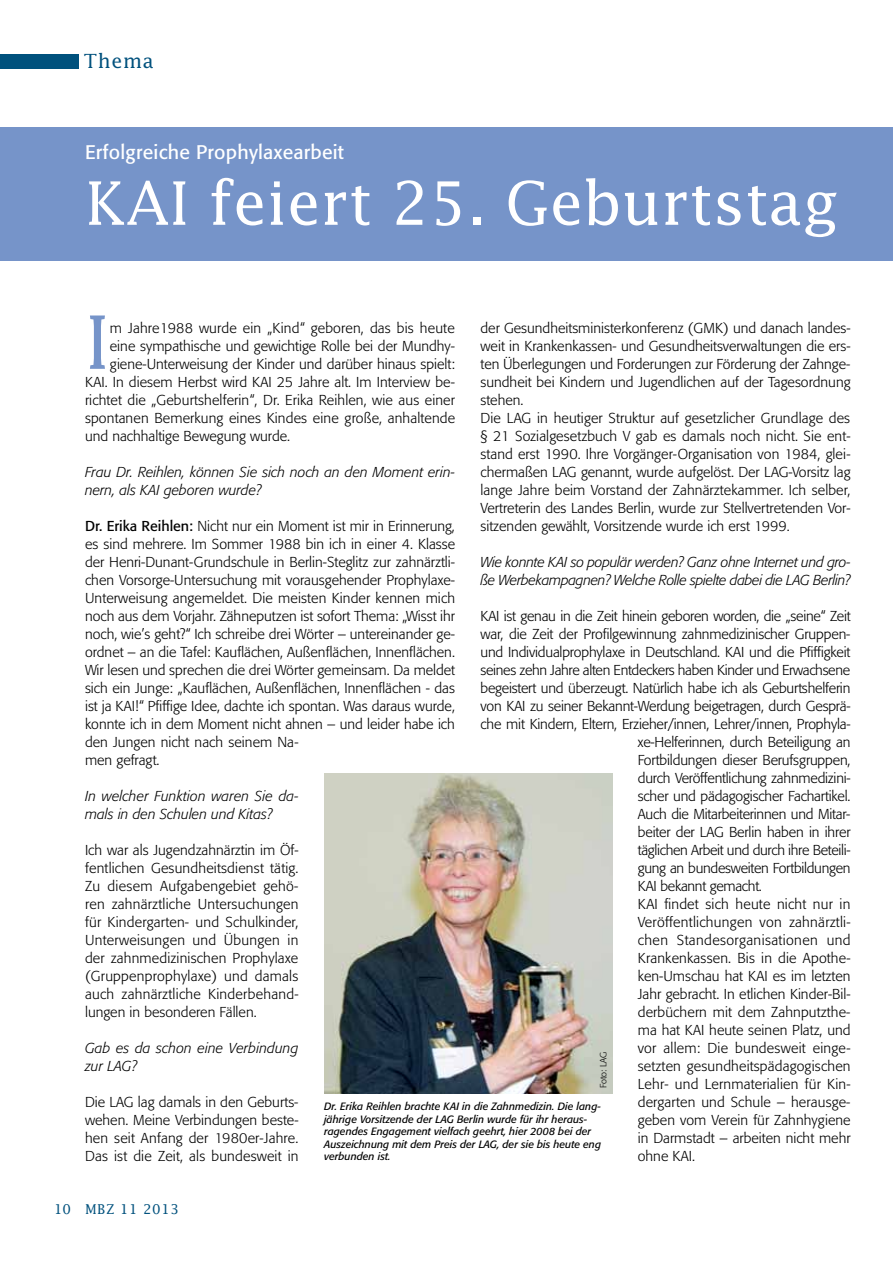
<style>
.page{position:relative;width:893px;height:1263px;background:#fff}
.page>*{position:absolute;margin:0;border:0;box-sizing:border-box;transform-origin:0 0}
.t1{font:73.8px "Lucida";color:#7694c9}
.t2{font:60px "Lucida";color:#fff}
.t3{font:19.5px "Formata";letter-spacing:.01em;color:#fff}
.t4{font:19.5px "Lucida";letter-spacing:.04em;color:#00517d}
.t5{font:300 14.25px/18px "Formata";color:#000}
.t6{font:italic 300 14.25px/18px "Formata";color:#000}
.t7{font:300 14.25px "Formata";letter-spacing:-.02em;color:#000}
.t8{font:italic 300 14.25px/18px "Formata";letter-spacing:-.02em;color:#000}
.t9{font:300 14.25px "Formata";letter-spacing:-.025em;color:#000}
.t10{font:300 14.25px "Formata";letter-spacing:.02em;color:#000}
.t11{font:300 14.25px "Formata";letter-spacing:.025em;color:#000}
.t12{font:13.5px "Lucida";letter-spacing:.04em;color:#00517d}
.t13{font:italic 10.5px/12.6px "Formata";color:#000}
.t14{font:300 9px "Formata";color:#000}
.s1{font-weight:400}
</style>
<div class="page">
<div style="left:0;top:54px;width:79px;height:14px;background:#00517d"></div>
<div style="left:0;top:128px;width:893px;height:133px;background:#7694c9"></div>
<img style="left:324px;top:773px;width:288px;height:320px">
<p class="t4" style="left:84px;top:49px;width:72px">Thema</p>
<p class="t3" style="left:85px;top:140px;width:260px">Erfolgreiche Prophylaxearbeit</p>
<p class="t2" style="left:85px;top:166px;width:755px">KAI feiert 25. Geburtstag</p>
<p class="t1" style="left:85px;top:297px;width:26px">I</p>
<p class="t5" style="left:110px;top:319px;width:346px">m Jahre1988 wurde ein „Kind“ geboren, das bis heute</p>
<p class="t5" style="left:480px;top:319px;width:372px">der Gesundheitsministerkonferenz (GMK) und danach landes&shy;weit in Krankenkassen- und Gesundheitsverwaltungen die ers&shy;ten Überlegungen und Forderungen zur Förderung der Zahnge&shy;sundheit bei Kindern und Jugendlichen auf der Tagesordnung stehen.<br>Die LAG in heutiger Struktur auf gesetzlicher Grundlage des § 21 Sozialgesetzbuch V gab es damals noch nicht. Sie ent&shy;stand erst 1990. Ihre Vorgänger-Organisation von 1984, glei&shy;chermaßen LAG genannt, wurde aufgelöst. Der LAG-Vorsitz lag lange Jahre beim Vorstand der Zahnärztekammer. Ich selber, Vertreterin des Landes Berlin, wurde zur Stellvertretenden Vor&shy;sitzenden gewählt, Vorsitzende wurde ich erst 1999.</p>
<p class="t8" style="left:480px;top:553px;width:372px">Wie konnte KAI so populär werden? Ganz ohne Internet und gro&shy;ße Werbekampagnen? Welche Rolle spielte dabei die LAG Berlin?</p>
<p class="t7" style="left:480px;top:607px;width:372px">KAI ist genau in die Zeit hinein geboren worden, die „seine“ Zeit</p>
<p class="t5" style="left:480px;top:625px;width:371px">war, die Zeit der Profilgewinnung zahnmedizinischer Gruppen-</p>
<p class="t5" style="left:480px;top:643px;width:371px">und Individualprophylaxe in Deutschland. KAI und die Pfiffigkeit</p>
<p class="t9" style="left:480px;top:661px;width:371px">seines zehn Jahre alten Entdeckers haben Kinder und Erwachsene</p>
<p class="t5" style="left:480px;top:679px;width:371px">begeistert und überzeugt. Natürlich habe ich als Geburtshelferin</p>
<p class="t5" style="left:480px;top:697px;width:372px">von KAI zu seiner Bekannt-Werdung beigetragen, durch Gesprä-</p>
<p class="t5" style="left:480px;top:715px;width:372px">che mit Kindern, Eltern, Erzieher/innen, Lehrer/innen, Prophyla-</p>
<p class="t5" style="left:638px;top:733px;width:214px">xe-Helferinnen, durch Beteiligung an</p>
<p class="t5" style="left:638px;top:751px;width:214px">Fortbildungen dieser Berufsgruppen,</p>
<p class="t5" style="left:638px;top:769px;width:214px">durch Veröffentlichung zahnmedizini-</p>
<p class="t5" style="left:638px;top:787px;width:214px">scher und pädagogischer Fachartikel.</p>
<p class="t5" style="left:638px;top:805px;width:214px">Auch die Mitarbeiterinnen und Mitar-</p>
<p class="t5" style="left:638px;top:823px;width:214px">beiter der LAG Berlin haben in ihrer</p>
<p class="t7" style="left:638px;top:841px;width:214px">täglichen Arbeit und durch ihre Beteili-</p>
<p class="t7" style="left:638px;top:859px;width:214px">gung an bundesweiten Fortbildungen</p>
<p class="t7" style="left:638px;top:877px;width:126px">KAI bekannt gemacht.</p>
<p class="t5" style="left:638px;top:895px;width:214px">KAI findet sich heute nicht nur in</p>
<p class="t10" style="left:638px;top:913px;width:214px">Veröffentlichungen von zahnärztli-</p>
<p class="t11" style="left:638px;top:931px;width:214px">chen Standesorganisationen und</p>
<p class="t5" style="left:638px;top:949px;width:214px">Krankenkassen. Bis in die Apothe-</p>
<p class="t5" style="left:638px;top:967px;width:214px">ken-Umschau hat KAI es im letzten</p>
<p class="t5" style="left:638px;top:985px;width:214px">Jahr gebracht. In etlichen Kinder-Bil-</p>
<p class="t5" style="left:638px;top:1003px;width:214px">derbüchern mit dem Zahnputzthe-</p>
<p class="t5" style="left:638px;top:1021px;width:214px">ma hat KAI heute seinen Platz, und</p>
<p class="t5" style="left:638px;top:1039px;width:214px">vor allem: Die bundesweit einge-</p>
<p class="t5" style="left:638px;top:1057px;width:214px">setzten gesundheitspädagogischen</p>
<p class="t5" style="left:638px;top:1075px;width:214px">Lehr- und Lernmaterialien für Kin-</p>
<p class="t5" style="left:638px;top:1093px;width:214px">dergarten und Schule – herausge-</p>
<p class="t5" style="left:638px;top:1111px;width:214px">geben vom Verein für Zahnhygiene</p>
<p class="t5" style="left:638px;top:1129px;width:214px">in Darmstadt – arbeiten nicht mehr</p>
<p class="t5" style="left:638px;top:1147px;width:59px">ohne KAI.</p>
<p class="t5" style="left:110px;top:337px;width:347px">eine sympathische und gewichtige Rolle bei der Mundhy-</p>
<p class="t5" style="left:110px;top:355px;width:347px">giene-Unterweisung der Kinder und darüber hinaus spielt:</p>
<p class="t5" style="left:85px;top:373px;width:371px">KAI. In diesem Herbst wird KAI 25 Jahre alt. Im Interview be-</p>
<p class="t5" style="left:85px;top:391px;width:371px">richtet die „Geburtshelferin“, Dr. Erika Reihlen, wie aus einer</p>
<p class="t5" style="left:85px;top:409px;width:372px">spontanen Bemerkung eines Kindes eine große, anhaltende</p>
<p class="t5" style="left:85px;top:427px;width:207px">und nachhaltige Bewegung wurde.</p>
<p class="t6" style="left:85px;top:463px;width:371px">Frau Dr. Reihlen, können Sie sich noch an den Moment erin&shy;nern, als KAI geboren wurde?</p>
<p class="t5" style="left:85px;top:517px;width:372px"><span class="s1">Dr. Erika Reihlen:</span> Nicht nur ein Moment ist mir in Erinnerung, es sind mehrere. Im Sommer 1988 bin ich in einer 4. Klasse der Henri-Dunant-Grundschule in Berlin-Steglitz zur zahnärztli&shy;chen Vorsorge-Untersuchung mit vorausgehender Prophylaxe-Unterweisung angemeldet. Die meisten Kinder kennen mich noch aus dem Vorjahr. Zähneputzen ist sofort Thema: „Wisst ihr noch, wie’s geht?“ Ich schreibe drei Wörter – untereinander ge&shy;ordnet – an die Tafel: Kauflächen, Außenflächen, Innenflächen.<br>Wir lesen und sprechen die drei Wörter gemeinsam. Da meldet sich ein Junge: „Kauflächen, Außenflächen, Innenflächen - das ist ja KAI!“ Pfiffige Idee, dachte ich spontan. Was daraus wurde, konnte ich in dem Moment nicht ahnen – und leider habe ich den Jungen nicht nach seinem Na-<br>men gefragt.</p>
<p class="t6" style="left:85px;top:787px;width:215px">In welcher Funktion waren Sie da&shy;mals in den Schulen und Kitas?</p>
<p class="t5" style="left:85px;top:841px;width:215px;text-align:justify">Ich war als Jugendzahnärztin im Öf&shy;fentlichen Gesundheitsdienst tätig.<br>Zu diesem Aufgabengebiet gehö&shy;ren zahnärztliche Untersuchungen für Kindergarten- und Schulkinder, Unterweisungen und Übungen in der zahnmedizinischen Prophylaxe (Gruppenprophylaxe) und damals auch zahnärztliche Kinderbehand&shy;lungen in besonderen Fällen.</p>
<p class="t6" style="left:85px;top:1039px;width:215px">Gab es da schon eine Verbindung zur LAG?</p>
<p class="t5" style="left:85px;top:1093px;width:215px;text-align:justify">Die LAG lag damals in den Geburts&shy;wehen. Meine Verbindungen beste&shy;hen seit Anfang der 1980er-Jahre.<br>Das ist die Zeit, als bundesweit in</p>
<p class="t14" style="left:598px;top:1088px;width:38px;rotate:-90deg">Foto: LAG</p>
<p class="t13" style="left:324px;top:1100px;width:279px">Dr. Erika Reihlen brachte KAI in die Zahnmedizin. Die lang&shy;jährige Vorsitzende der LAG Berlin wurde für ihr heraus&shy;ragendes Engagement vielfach geehrt, hier 2008 bei der Auszeichnung mit dem Preis der LAG, der sie bis heute eng verbunden ist.</p>
<p class="t12" style="left:54px;top:1201px;width:126px">10 MBZ 11 2013</p>
</div>
